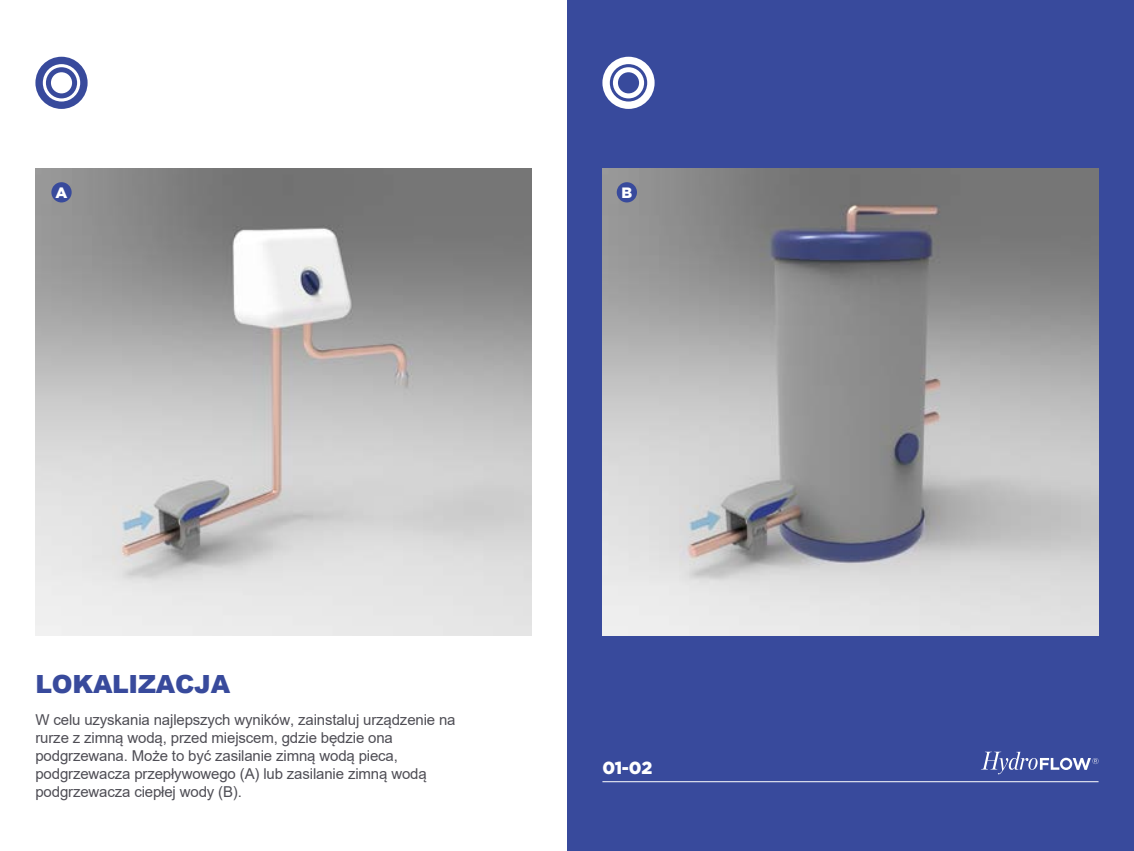
<style>
.page{position:relative;width:1134px;height:851px;background:#fff}
.page>*{position:absolute;margin:0;border:0;box-sizing:border-box;transform-origin:0 0}
.t1{font:900 25px "Arial";letter-spacing:-.01em;color:#384a9c}
.t2{font:900 17.5px "Gotham HTF";color:#fff}
.t3{font:15px/18px "Arial";letter-spacing:-.01em;color:#4f4e55}
.t4{font:900 15px "Gotham HTF";color:#fff}
</style>
<div class="page">
<img style="left:35px;top:168px;width:496px;height:467px">
<svg style="left:35px;top:57px;width:53px;height:52px"></svg>
<div style="left:51px;top:182px;width:21px;height:20px;background:#384a9c;border-radius:50%"></div>
<div style="left:567px;top:0;width:567px;height:850px;background:#384a9c"></div>
<img style="left:602px;top:168px;width:496px;height:467px">
<svg style="left:602px;top:57px;width:53px;height:52px"></svg>
<svg style="left:981px;top:751px;width:117px;height:23px"></svg>
<hr style="left:602px;top:781px;width:496px;height:1px;background:#fff">
<div style="left:617px;top:182px;width:20px;height:20px;background:#384a9c;border-radius:50%"></div>
<p class="t4" style="left:56px;top:183px;width:13px">A</p>
<p class="t4" style="left:621px;top:183px;width:12px">B</p>
<h1 class="t1" style="left:35px;top:666px;width:196px">LOKALIZACJA</h1>
<p class="t3" style="left:35px;top:710px;width:422px">W celu uzyskania najlepszych wyników, zainstaluj urządzenie na rurze z zimną wodą, przed miejscem, gdzie będzie ona podgrzewana. Może to być zasilanie zimną wodą pieca, podgrzewacza przepływowego (A) lub zasilanie zimną wodą podgrzewacza ciepłej wody (B).</p>
<p class="t2" style="left:602px;top:757px;width:51px">01-02</p>
</div>
